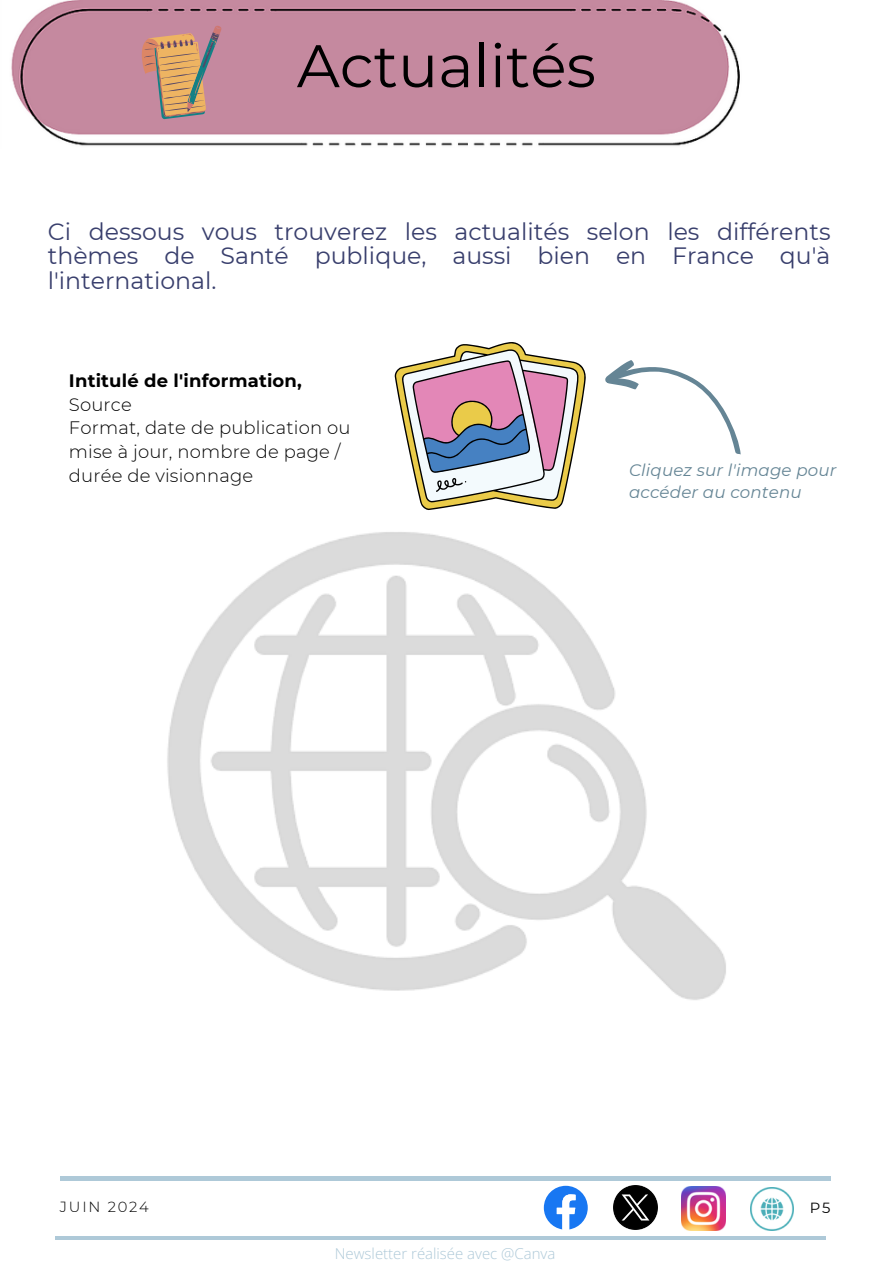
<style>
.page{position:relative;width:894px;height:1264px;background:#fff}
.page>*{position:absolute;margin:0;border:0;box-sizing:border-box;transform-origin:0 0}
.t1{font:60px "Montserrat";color:#000}
.t2{font:23.55px/24.8px "Montserrat";color:#393f6d;text-align:justify}
.t3{font:300 18px/23.7px "Montserrat";letter-spacing:.01em;color:#000}
.t4{font:italic 16.65px/22.5px "Montserrat";letter-spacing:.01em;color:#658595}
.t5{font:300 15px "Open Sans";color:#aec9d8}
.t6{font:300 14.7px "Montserrat";letter-spacing:.12em;color:#000}
.t7{font:14.7px "Montserrat";color:#000}
.s1{font-weight:700}
</style>
<div class="page">
<img style="left:11px;top:0;width:729px;height:146px">
<svg style="left:142px;top:26px;width:79px;height:93px;background:#c0927e"></svg>
<img style="left:167px;top:532px;width:559px;height:468px">
<svg style="left:605px;top:360px;width:136px;height:95px"></svg>
<svg style="left:394px;top:342px;width:192px;height:168px"></svg>
<img style="left:750px;top:1187px;width:43px;height:43px">
<img style="left:681px;top:1186px;width:44px;height:44px">
<img style="left:613px;top:1185px;width:44px;height:44px">
<svg style="left:543px;top:1185px;width:44px;height:44px"></svg>
<hr style="left:60px;top:1176px;width:769px;height:4px;background:#aec9d8">
<hr style="left:56px;top:1236px;width:769px;height:3px;background:#aec9d8">
<p class="t1" style="left:297px;top:29px;width:300px">Actualités</p>
<h4 class="t2" style="left:48px;top:219px;width:784px">Ci dessous vous trouverez les actualités selon les différents thèmes de Santé publique, aussi bien en France qu'à l'international.</h4>
<p class="t3" style="left:69px;top:369px;width:283px"><span class="s1">Intitulé de l'information,<br></span>Source<br>Format, date de publication ou mise à jour, nombre de page / durée de visionnage</p>
<p class="t4" style="left:629px;top:458px;width:209px">Cliquez sur l'image pour accéder au contenu</p>
<p class="t6" style="left:60px;top:1197px;width:90px">JUIN 2024</p>
<h3 class="t7" style="left:809px;top:1198px;width:22px">P5</h3>
<h3 class="t5" style="left:335px;top:1242px;width:222px">Newsletter réalisée avec @Canva</h3>
</div>
